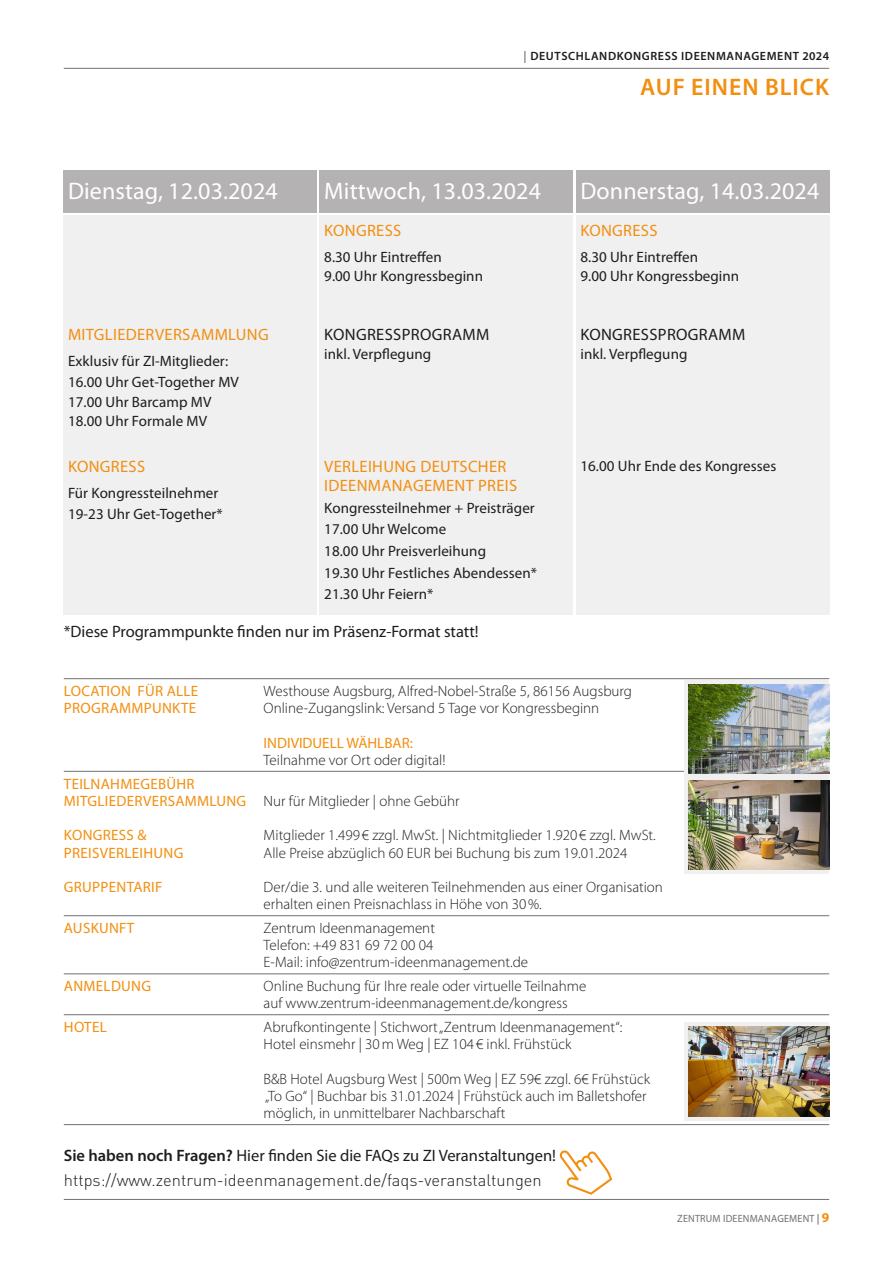
<style>
.page{position:relative;width:893px;height:1263px;background:#fff}
.page>*{position:absolute;margin:0;border:0;box-sizing:border-box;transform-origin:0 0}
.Text_Myriad_light_10_5-13{font:24px "Myriad Pro";letter-spacing:.005em;color:#fff}
.Kopfzeile_orange{font:600 24px "Myriad Pro";letter-spacing:.04em;color:#f28f11}
.Text_11_13_light{font:16.5px "Myriad Pro";color:#1d1d1b}
.Text_Myriad_light_10_5-13-2{font:16.5px "Myriad Pro";letter-spacing:.02em;color:#f28f11}
.Text_11_13_light-2{font:300 16.5px "DINOT";color:#1d1d1b}
.Text_Myriad_light_10_5-13-3{font:16.5px "Myriad Pro";letter-spacing:.02em;color:#1d1d1b}
.t1{font:300 15px/17.2px "Myriad Pro";color:#1d1d1b}
.Text_Myriad_light_10_5-13-4{font:15px/19.5px "Myriad Pro";letter-spacing:.005em;color:#1d1d1b}
.t2{font:15px/17.2px "Myriad Pro";letter-spacing:.02em;color:#f28f11}
.t3{font:600 12px "Myriad Pro";letter-spacing:.05em;color:#1d1d1b}
.t4{font:10.5px "Myriad Pro";letter-spacing:.02em;color:#70706f;scale:.96 1}
.s1{color:#727172}
.s2{font-weight:400;color:#f28f11}
.s3{font-weight:300;color:#1d1d1b}
.s4{font-weight:600}
.s5{font-weight:700;font-size:13.5px;color:#f28f11}
</style>
<div class="page">
<hr style="left:64px;top:68px;width:765px;height:1px;background:#727172">
<hr style="left:64px;top:1199px;width:765px;height:1px;background:#727172">
<hr style="left:64px;top:678px;width:765px;height:1px;background:#727172">
<hr style="left:64px;top:771px;width:765px;height:1px;background:#727172">
<hr style="left:64px;top:915px;width:765px;height:1px;background:#727172">
<hr style="left:64px;top:973px;width:765px;height:1px;background:#727172">
<hr style="left:64px;top:1014px;width:765px;height:1px;background:#727172">
<hr style="left:64px;top:1124px;width:765px;height:1px;background:#727172">
<div style="left:685px;top:680px;width:144px;height:194px;background:#f0f0f1"></div>
<svg style="left:685px;top:1022px;width:144px;height:99px;fill:#f0f0f1"></svg>
<img style="left:689px;top:685px;width:140px;height:89px">
<img style="left:689px;top:780px;width:140px;height:90px">
<img style="left:689px;top:1027px;width:140px;height:89px">
<div style="left:64px;top:170px;width:253px;height:43px;background:#b4b2b2"></div>
<div style="left:64px;top:215px;width:253px;height:399px;background:#f0f0f1"></div>
<div style="left:320px;top:215px;width:253px;height:399px;background:#f0f0f1"></div>
<div style="left:576px;top:215px;width:253px;height:399px;background:#f0f0f1"></div>
<div style="left:320px;top:170px;width:253px;height:43px;background:#b4b2b2"></div>
<div style="left:576px;top:170px;width:253px;height:43px;background:#b4b2b2"></div>
<svg style="left:560px;top:1150px;width:52px;height:45px"></svg>
<p class="t3" style="left:523px;top:48px;width:307px"><span class="s1">|</span> DEUTSCHLANDKONGRESS IDEENMANAGEMENT 2024</p>
<p class="Kopfzeile_orange" style="left:640px;top:71px;width:190px">AUF EINEN BLICK</p>
<p class="Text_Myriad_light_10_5-13" style="left:68px;top:176px;width:211px">Dienstag, 12.03.2024</p>
<p class="Text_Myriad_light_10_5-13" style="left:324px;top:176px;width:218px">Mittwoch, 13.03.2024</p>
<p class="Text_Myriad_light_10_5-13" style="left:580px;top:176px;width:240px">Donnerstag, 14.03.2024</p>
<p class="Text_Myriad_light_10_5-13-2" style="left:324px;top:220px;width:79px">KONGRESS</p>
<p class="Text_Myriad_light_10_5-13-4" style="left:324px;top:246px;width:160px">8.30 Uhr Eintreffen<br>9.00 Uhr Kongressbeginn</p>
<p class="Text_Myriad_light_10_5-13-2" style="left:580px;top:220px;width:79px">KONGRESS</p>
<p class="Text_Myriad_light_10_5-13-4" style="left:580px;top:246px;width:160px">8.30 Uhr Eintreffen<br>9.00 Uhr Kongressbeginn</p>
<p class="Text_Myriad_light_10_5-13-2" style="left:68px;top:324px;width:202px">MITGLIEDERVERSAMMLUNG</p>
<p class="Text_Myriad_light_10_5-13-4" style="left:68px;top:351px;width:162px">Exklusiv für ZI-Mitglieder:</p>
<p class="Text_Myriad_light_10_5-13-4" style="left:68px;top:372px;width:172px">16.00 Uhr Get-Together MV<br>17.00 Uhr Barcamp MV<br>18.00 Uhr Formale MV</p>
<p class="Text_Myriad_light_10_5-13-2" style="left:68px;top:456px;width:79px">KONGRESS</p>
<p class="Text_Myriad_light_10_5-13-4" style="left:68px;top:482px;width:152px">Für Kongressteilnehmer</p>
<p class="Text_Myriad_light_10_5-13-4" style="left:68px;top:504px;width:156px">19-23 Uhr Get-Together*</p>
<p class="Text_Myriad_light_10_5-13-3" style="left:324px;top:324px;width:167px">KONGRESSPROGRAMM</p>
<p class="Text_Myriad_light_10_5-13-4" style="left:324px;top:344px;width:108px">inkl. Verpflegung</p>
<p class="Text_Myriad_light_10_5-13-3" style="left:580px;top:324px;width:167px">KONGRESSPROGRAMM</p>
<p class="Text_Myriad_light_10_5-13-4" style="left:580px;top:344px;width:108px">inkl. Verpflegung</p>
<p class="Text_Myriad_light_10_5-13-2" style="left:324px;top:456px;width:184px">VERLEIHUNG DEUTSCHER</p>
<p class="Text_Myriad_light_10_5-13-4" style="left:580px;top:455px;width:197px">16.00 Uhr Ende des Kongresses</p>
<p class="Text_Myriad_light_10_5-13-2" style="left:324px;top:475px;width:195px">IDEENMANAGEMENT PREIS</p>
<p class="Text_Myriad_light_10_5-13-4" style="left:324px;top:498px;width:212px">Kongressteilnehmer + Preisträger</p>
<p class="Text_Myriad_light_10_5-13-4" style="left:324px;top:519px;width:123px">17.00 Uhr Welcome</p>
<p class="Text_Myriad_light_10_5-13-4" style="left:324px;top:541px;width:163px">18.00 Uhr Preisverleihung</p>
<p class="Text_Myriad_light_10_5-13-4" style="left:324px;top:563px;width:214px">19.30 Uhr Festliches Abendessen*</p>
<p class="Text_Myriad_light_10_5-13-4" style="left:324px;top:584px;width:111px">21.30 Uhr Feiern*</p>
<p class="Text_11_13_light" style="left:64px;top:622px;width:416px">*Diese Programmpunkte finden nur im Präsenz-Format statt!</p>
<p class="t2" style="left:64px;top:682px;width:136px">LOCATION FÜR ALLE</p>
<p class="t1" style="left:264px;top:682px;width:370px">Westhouse Augsburg, Alfred-Nobel-Straße 5, 86156 Augsburg</p>
<p class="t2" style="left:64px;top:699px;width:134px">PROGRAMMPUNKTE</p>
<p class="t1" style="left:264px;top:699px;width:337px">Online-Zugangslink: Versand 5 Tage vor Kongressbeginn</p>
<p class="t1" style="left:264px;top:734px;width:183px"><span class="s2">INDIVIDUELL WÄHLBAR:<br></span>Teilnahme vor Ort oder digital!</p>
<p class="t2" style="left:64px;top:775px;width:397px">TEILNAHMEGEBÜHR<br>MITGLIEDERVERSAMMLUNG <span class="s3">Nur für Mitglieder | ohne Gebühr</span></p>
<p class="t2" style="left:64px;top:826px;width:84px">KONGRESS &amp;</p>
<p class="t1" style="left:264px;top:826px;width:394px">Mitglieder 1.499 € zzgl. MwSt. | Nichtmitglieder 1.920 € zzgl. MwSt.</p>
<p class="t2" style="left:64px;top:844px;width:121px">PREISVERLEIHUNG</p>
<p class="t1" style="left:264px;top:844px;width:365px">Alle Preise abzüglich 60 EUR bei Buchung bis zum 19.01.2024</p>
<p class="t2" style="left:64px;top:878px;width:100px">GRUPPENTARIF</p>
<p class="t1" style="left:264px;top:878px;width:401px">Der/die 3. und alle weiteren Teilnehmenden aus einer Organisation erhalten einen Preisnachlass in Höhe von 30%.</p>
<p class="t2" style="left:64px;top:919px;width:72px">AUSKUNFT</p>
<p class="t1" style="left:264px;top:919px;width:266px">Zentrum Ideenmanagement<br>Telefon: +49 831 69 72 00 04<br>E-Mail: info@zentrum-ideenmanagement.de</p>
<p class="t2" style="left:64px;top:977px;width:89px">ANMELDUNG</p>
<p class="t1" style="left:264px;top:977px;width:324px">Online Buchung für Ihre reale oder virtuelle Teilnahme auf www.zentrum-ideenmanagement.de/kongress</p>
<p class="t2" style="left:64px;top:1018px;width:44px">HOTEL</p>
<p class="t1" style="left:264px;top:1018px;width:360px">Abrufkontingente | Stichwort „Zentrum Ideenmanagement“:<br>Hotel einsmehr | 30m Weg | EZ 104 € inkl. Frühstück</p>
<p class="t1" style="left:264px;top:1070px;width:388px">B&amp;B Hotel Augsburg West | 500m Weg | EZ 59€ zzgl. 6€ Frühstück „To Go“ | Buchbar bis 31.01.2024 | Frühstück auch im Balletshofer möglich, in unmittelbarer Nachbarschaft</p>
<p class="Text_11_13_light" style="left:64px;top:1145px;width:494px"><span class="s4">Sie haben noch Fragen?</span> Hier finden Sie die FAQs zu ZI Veranstaltungen!</p>
<p class="Text_11_13_light-2" style="left:64px;top:1169px;width:480px">https://www.zentrum-ideenmanagement.de/faqs-veranstaltungen</p>
<p class="t4" style="left:677px;top:1212px;width:160px">ZENTRUM IDEENMANAGEMENT <span class="s4">|</span> <span class="s5">9</span></p>
</div>
